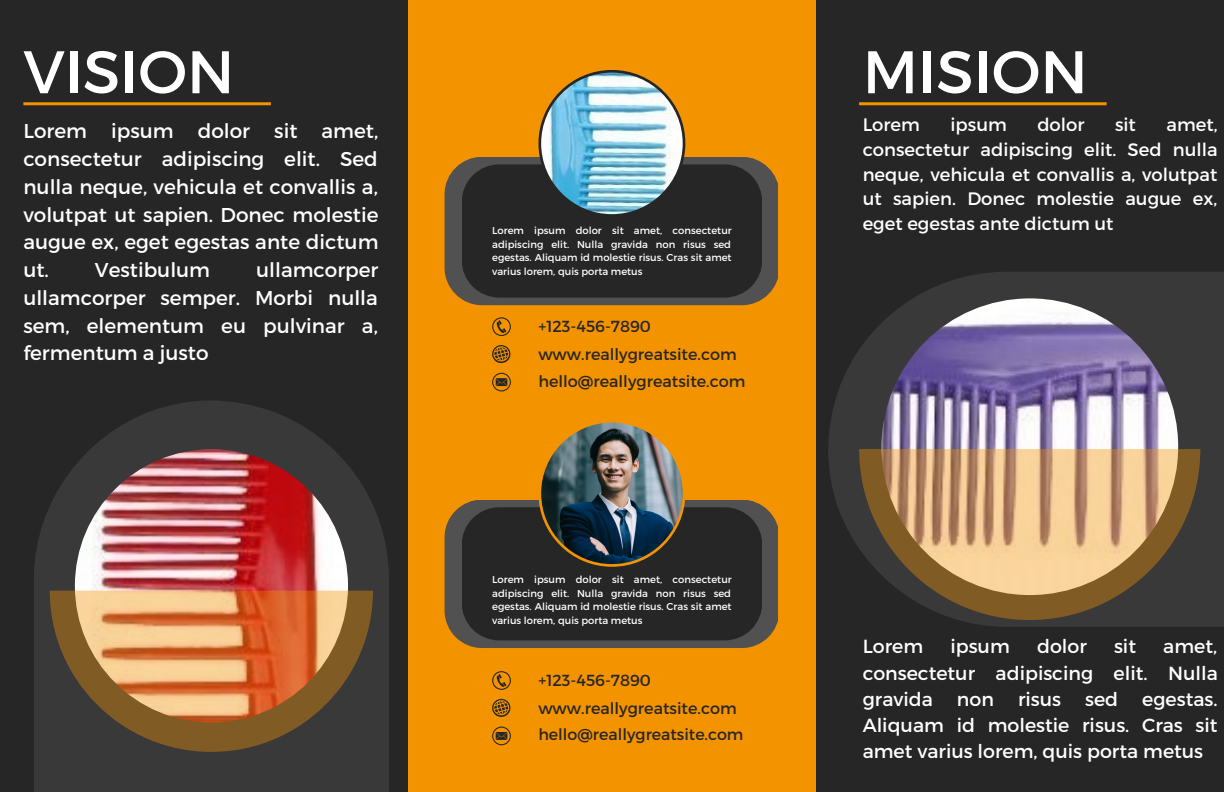
<style>
.page{position:relative;width:1224px;height:792px;background:#272626}
.page>*{position:absolute;margin:0;border:0;box-sizing:border-box;transform-origin:0 0}
.t1{font:60px "Montserrat";color:#fff}
.t2{font:20px/27.8px "Montserrat";color:#fff;text-align:justify}
.t3{font:19px/26.2px "Montserrat";color:#fff;text-align:justify}
.t4{font:18px/24.8px "Montserrat";color:#fff;text-align:justify}
.t5{font:16px "Montserrat";color:#272626}
.t6{font:15.8px "Montserrat";color:#272626}
.t7{font:10px/13.5px "Montserrat";color:#fff;text-align:justify}
</style>
<div class="page">
<svg style="left:34px;top:401px;width:355px;height:391px;fill:#393939"></svg>
<svg style="left:828px;top:272px;width:396px;height:355px;fill:#393939"></svg>
<img style="left:75px;top:449px;width:273px;height:273px;border-radius:50%">
<img style="left:882px;top:298px;width:296px;height:297px;border-radius:50%">
<svg style="left:50px;top:591px;width:323px;height:161px"></svg>
<svg style="left:859px;top:449px;width:341px;height:171px"></svg>
<div style="left:408px;top:0;width:408px;height:792px;background:#f49300"></div>
<svg style="left:445px;top:500px;width:333px;height:148px;fill:#515151"></svg>
<svg style="left:445px;top:157px;width:333px;height:148px;fill:#515151"></svg>
<div style="left:462px;top:164px;width:299px;height:134px;background:#272626"></div>
<div style="left:462px;top:507px;width:299px;height:133px;background:#272626"></div>
<svg style="left:538px;top:70px;width:147px;height:147px"></svg>
<img style="left:538px;top:422px;width:147px;height:145px">
<svg style="left:492px;top:317px;width:19px;height:19px"></svg>
<svg style="left:492px;top:671px;width:19px;height:19px"></svg>
<svg style="left:492px;top:345px;width:19px;height:19px"></svg>
<svg style="left:492px;top:699px;width:19px;height:18px"></svg>
<svg style="left:492px;top:373px;width:19px;height:18px"></svg>
<svg style="left:492px;top:727px;width:19px;height:18px"></svg>
<hr style="left:859px;top:102px;width:248px;height:3px;background:#f49300">
<hr style="left:23px;top:102px;width:248px;height:3px;background:#f49300">
<h1 class="t1" style="left:23px;top:33px;width:213px">VISION</h1>
<h1 class="t1" style="left:863px;top:33px;width:227px">MISION</h1>
<h2 class="t2" style="left:23px;top:116px;width:357px">Lorem ipsum dolor sit amet, consectetur adipiscing elit. Sed nulla neque, vehicula et convallis a, volutpat ut sapien. Donec molestie augue ex, eget egestas ante dictum ut. Vestibulum</h2>
<h3 class="t4" style="left:863px;top:112px;width:59px">Lorem</h3>
<h3 class="t4" style="left:951px;top:112px;width:58px">ipsum</h3>
<h3 class="t4" style="left:1037px;top:112px;width:49px">dolor</h3>
<h3 class="t4" style="left:1115px;top:112px;width:22px">sit</h3>
<h3 class="t4" style="left:863px;top:112px;width:357px;text-indent:304px">amet, consectetur adipiscing elit. Sed nulla neque, vehicula et convallis a, volutpat ut sapien. Donec molestie augue ex, eget egestas ante dictum ut</h3>
<p class="t7" style="left:492px;top:223px;width:241px">Lorem ipsum dolor sit amet, consectetur adipiscing elit. Nulla gravida non risus sed egestas. Aliquam id molestie risus. Cras sit amet varius lorem, quis porta metus</p>
<h2 class="t2" style="left:23px;top:255px;width:357px;text-indent:233px">ullamcorper ullamcorper semper. Morbi nulla sem, elementum eu pulvinar a, fermentum a justo</h2>
<h3 class="t5" style="left:538px;top:316px;width:114px">+123-456-7890</h3>
<h3 class="t5" style="left:538px;top:344px;width:200px">www.reallygreatsite.com</h3>
<h3 class="t5" style="left:538px;top:371px;width:209px">hello@reallygreatsite.com</h3>
<p class="t7" style="left:492px;top:573px;width:241px">Lorem ipsum dolor sit amet, consectetur adipiscing elit. Nulla gravida non risus sed egestas. Aliquam id molestie risus. Cras sit amet varius lorem, quis porta metus</p>
<h3 class="t5" style="left:538px;top:670px;width:114px">+123-456-7890</h3>
<h3 class="t5" style="left:538px;top:697px;width:200px">www.reallygreatsite.com</h3>
<h3 class="t6" style="left:538px;top:725px;width:207px">hello@reallygreatsite.com</h3>
<h3 class="t3" style="left:863px;top:633px;width:62px">Lorem</h3>
<h3 class="t3" style="left:950px;top:633px;width:61px">ipsum</h3>
<h3 class="t3" style="left:1037px;top:633px;width:51px">dolor</h3>
<h3 class="t3" style="left:1114px;top:633px;width:24px">sit</h3>
<h3 class="t3" style="left:863px;top:633px;width:357px;text-indent:301px">amet, consectetur adipiscing elit. Nulla gravida</h3>
<h3 class="t3" style="left:957px;top:685px;width:39px">non</h3>
<h3 class="t3" style="left:1018px;top:685px;width:45px">risus</h3>
<h3 class="t3" style="left:1085px;top:685px;width:35px">sed</h3>
<h3 class="t3" style="left:863px;top:685px;width:356px;text-indent:280px">egestas.<br>Aliquam id molestie risus. Cras sit amet varius lorem, quis porta metus</h3>
</div>
